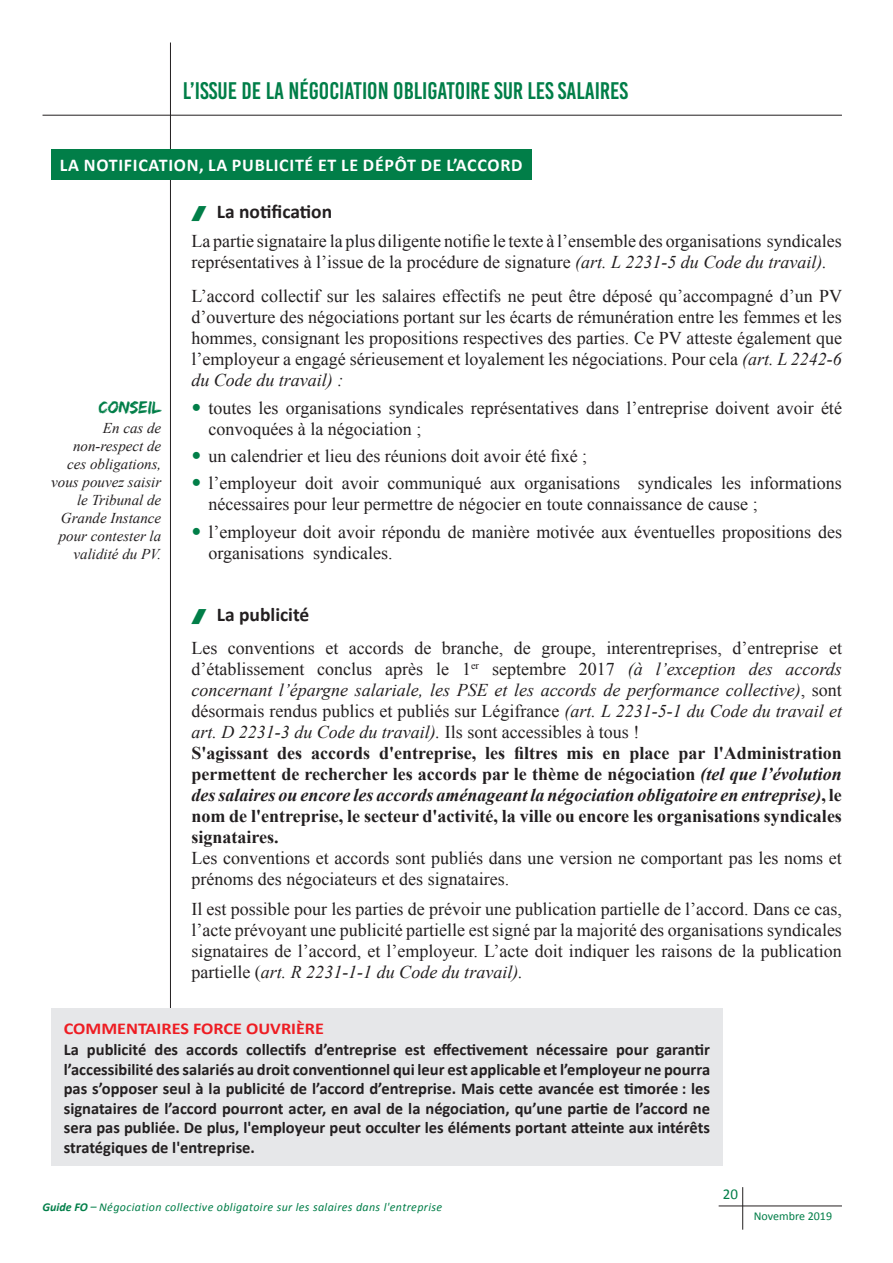
<style>
.page{position:relative;width:893px;height:1263px;background:#fff}
.page>*{position:absolute;margin:0;border:0;box-sizing:border-box;transform-origin:0 0}
.titre_deuxieme_page{font:24px "Bebas Kai";color:#017e48}
.SOUS_TITRE_2{font:700 19.5px "Calibri";color:#231f20}
.texte{font:18px/21px "Times New Roman";color:#231f20;text-align:justify}
.enumeration{font:18px/21px "Times New Roman";color:#231f20}
.texte-2{font:700 18px/21px "Times New Roman";color:#231f20;text-align:justify}
.sous_titre_1{font:700 18px "Calibri";letter-spacing:.04em;color:#fff}
.conseil_titre{font:18px "Edo SZ";color:#017e48}
.FO_TEXTE{font:700 16.5px/19.5px "Calibri";color:#231f20;text-align:justify}
.FO_TITRE{font:700 16.5px "Calibri";color:#ee1d23;scale:1.1 1}
.conseil{font:italic 15px/18px "Times New Roman";color:#231f20;text-align:right}
.t1{font:15px "Calibri";color:#017e48}
.t2{font:italic 12px "Calibri";letter-spacing:.03em;color:#017e48}
.t3{font:12px "Calibri";color:#017e48}
.s1{font-style:italic}
.s2{font-weight:700}
</style>
<div class="page">
<hr style="left:170px;top:43px;width:1px;height:1122px;background:#231f20">
<hr style="left:43px;top:115px;width:799px;height:1px;background:#231f20">
<hr style="left:742px;top:1187px;width:1px;height:43px;background:#231f20">
<hr style="left:719px;top:1205px;width:123px;height:1px;background:#231f20">
<div style="left:51px;top:149px;width:480px;height:30px;background:#017e48"></div>
<div style="left:51px;top:1008px;width:672px;height:157px;background:#e6e7e9"></div>
<p class="titre_deuxieme_page" style="left:183px;top:77px;width:447px">L’ISSUe DE LA NÉGOCIATION OBLIGATOIRE SUR LES SALAIRES</p>
<p class="sous_titre_1" style="left:60px;top:152px;width:464px">LA NOTIFICATION, LA PUBLICITÉ ET LE DÉPÔT DE L’ACCORD</p>
<p class="conseil_titre" style="left:99px;top:397px;width:64px">CONSEIL</p>
<p class="conseil" style="left:51px;top:419px;width:112px">En cas de non-respect de ces obligations, vous pouvez saisir le Tribunal de<br>Grande Instance pour contester la validité du PV.</p>
<p class="SOUS_TITRE_2" style="left:217px;top:198px;width:117px">La notification</p>
<p class="texte" style="left:191px;top:230px;width:652px">La partie signataire la plus diligente notifie le texte à l’ensemble des organisations syndicales représentatives à l’issue de la procédure de signature <span class="s1">(art. L 2231-5 du Code du travail).</span></p>
<p class="texte" style="left:191px;top:285px;width:652px">L’accord collectif sur les salaires effectifs ne peut être déposé qu’accompagné d’un PV d’ouverture des négociations portant sur les écarts de rémunération entre les femmes et les hommes, consignant les propositions respectives des parties. Ce PV atteste également que l’employeur a engagé sérieusement et loyalement les négociations. Pour cela <span class="s1">(art. L 2242-6 du Code du travail) :</span></p>
<p class="enumeration" style="left:208px;top:396px;width:635px">toutes les organisations syndicales représentatives dans l’entreprise doivent avoir été convoquées à la négociation ;</p>
<p class="enumeration" style="left:208px;top:445px;width:380px">un calendrier et lieu des réunions doit avoir été fixé ;</p>
<p class="enumeration" style="left:208px;top:472px;width:635px">l’employeur doit avoir communiqué aux organisations syndicales les informations nécessaires pour leur permettre de négocier en toute connaissance de cause ;</p>
<p class="enumeration" style="left:208px;top:521px;width:635px">l’employeur doit avoir répondu de manière motivée aux éventuelles propositions des organisations syndicales.</p>
<p class="SOUS_TITRE_2" style="left:217px;top:600px;width:94px">La publicité</p>
<p class="texte" style="left:191px;top:637px;width:652px">Les conventions et accords de branche, de groupe, interentreprises, d’entreprise et d’établissement conclus après le 1<sup>er</sup> septembre 2017 <span class="s1">(à l’exception des accords concernant l’épargne salariale, les PSE et les accords de performance collective)</span>, sont désormais rendus publics et publiés sur Légifrance <span class="s1">(art. L 2231-5-1 du Code du travail et art. D 2231-3 du Code du travail).</span> Ils sont accessibles à tous !</p>
<p class="texte-2" style="left:191px;top:742px;width:652px">S'agissant des accords d'entreprise, les filtres mis en place par l'Administration permettent de rechercher les accords par le thème de négociation <span class="s1">(tel que l’évolution des salaires ou encore les accords aménageant la négociation obligatoire en entreprise)</span>, le nom de l'entreprise, le secteur d'activité, la ville ou encore les organisations syndicales signataires.</p>
<p class="texte" style="left:191px;top:847px;width:652px">Les conventions et accords sont publiés dans une version ne comportant pas les noms et prénoms des négociateurs et des signataires.</p>
<p class="texte" style="left:191px;top:898px;width:652px">Il est possible pour les parties de prévoir une publication partielle de l’accord. Dans ce cas, l’acte prévoyant une publicité partielle est signé par la majorité des organisations syndicales signataires de l’accord, et l’employeur. L’acte doit indiquer les raisons de la publication partielle (<span class="s1">art. R 2231-1-1 du Code du travail).</span></p>
<p class="FO_TITRE" style="left:64px;top:1016px;width:238px">COMMENTAIRES FORCE OUVRIÈRE</p>
<p class="FO_TEXTE" style="left:64px;top:1039px;width:648px">La publicité des accords collectifs d’entreprise est effectivement nécessaire pour garantir l’accessibilité des salariés au droit conventionnel qui leur est applicable et l’employeur ne pourra pas s’opposer seul à la publicité de l’accord d’entreprise. Mais cette avancée est timorée : les signataires de l’accord pourront acter, en aval de la négociation, qu’une partie de l’accord ne sera pas publiée. De plus, l'employeur peut occulter les éléments portant atteinte aux intérêts stratégiques de l'entreprise.</p>
<p class="t2" style="left:43px;top:1198px;width:401px"><span class="s2">Guide FO</span> – Négociation collective obligatoire sur les salaires dans l'entreprise</p>
<p class="t1" style="left:723px;top:1183px;width:17px">20</p>
<p class="t3" style="left:754px;top:1207px;width:80px">Novembre 2019</p>
</div>
